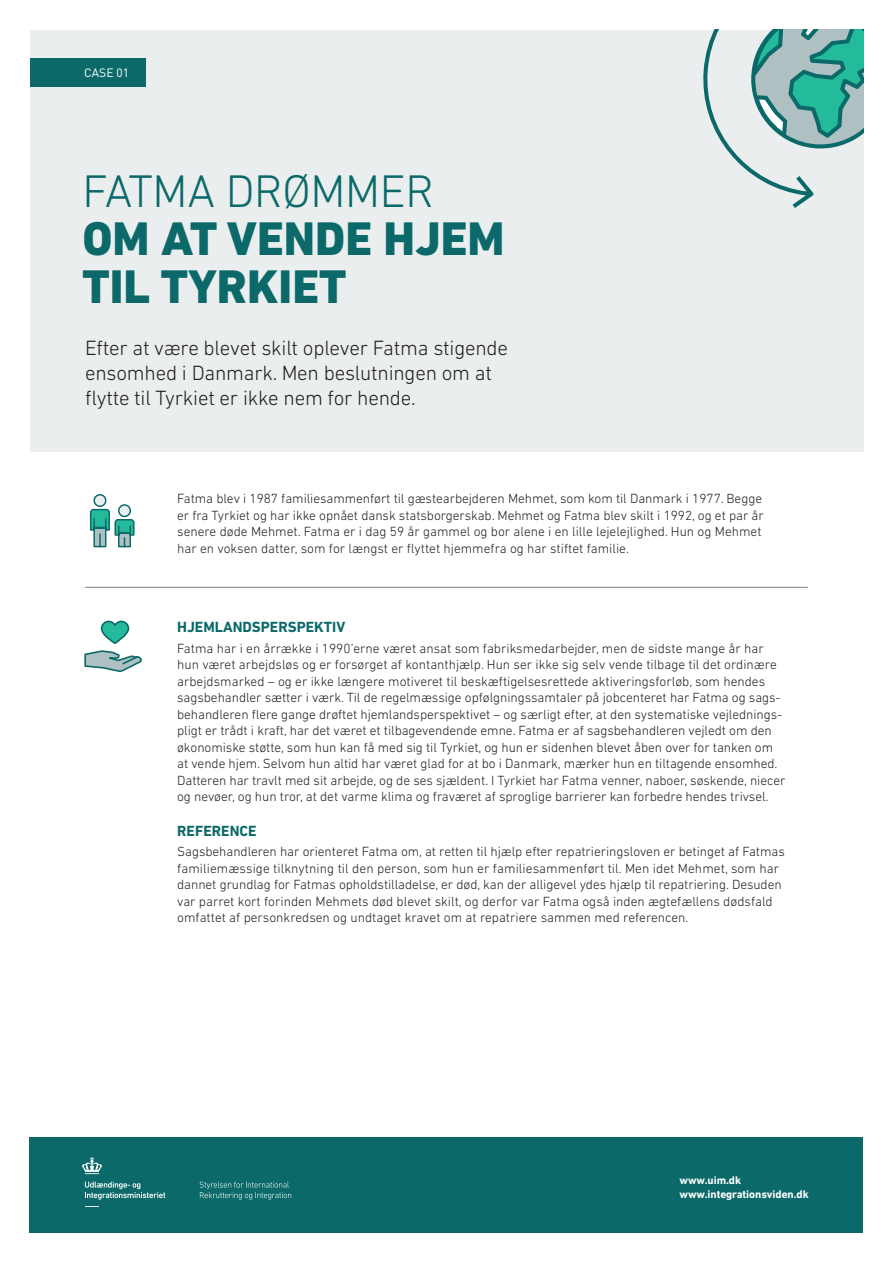
<style>
.page{position:relative;width:893px;height:1263px;background:#fff}
.page>*{position:absolute;margin:0;border:0;box-sizing:border-box;transform-origin:0 0}
.t1{font:800 48px/48px "DIN Next LT Pro";color:#0b6969}
.t2{font:300 46.5px "DIN Next LT Pro";letter-spacing:-.01em;color:#0b6969}
.t3{font:300 21px/25.2px "DIN Next LT Pro";letter-spacing:-.01em;color:#231f20}
.Mellemrubrik{font:700 15px "DIN Next LT Pro";color:#0b6969}
.Brødtekst{font:300 13.5px/16.5px "DIN Next LT Pro";letter-spacing:-.005em;color:#231f20}
.t4{font:12px "DIN Pro";letter-spacing:.005em;color:#fff}
.t5{font:700 11.25px "DIN Next LT Pro";letter-spacing:-.005em;color:#fff}
</style>
<div class="page">
<div style="left:30px;top:30px;width:833px;height:422px;background:#eaeeee"></div>
<svg style="left:703px;top:30px;width:160px;height:178px"></svg>
<div style="left:30px;top:1137px;width:833px;height:96px;background:#0b6969"></div>
<svg style="left:84px;top:620px;width:58px;height:52px"></svg>
<div style="left:30px;top:58px;width:115px;height:28px;background:#0b6969"></div>
<svg style="left:89px;top:494px;width:46px;height:54px"></svg>
<svg style="left:85px;top:1182px;width:80px;height:17px"></svg>
<svg style="left:85px;top:1206px;width:14px;height:1px"></svg>
<svg style="left:82px;top:1157px;width:20px;height:17px"></svg>
<svg style="left:200px;top:1181px;width:91px;height:19px"></svg>
<hr style="left:85px;top:587px;width:723px;height:1px;background:#808285">
<p class="t4" style="left:84px;top:64px;width:47px">CASE 01</p>
<p class="t2" style="left:82px;top:164px;width:353px">FATMA DRØMMER</p>
<p class="t1" style="left:82px;top:214px;width:424px">OM AT VENDE HJEM<br>TIL TYRKIET</p>
<p class="t3" style="left:85px;top:335px;width:425px">Efter at være blevet skilt oplever Fatma stigende ensomhed i Danmark. Men beslutningen om at flytte til Tyrkiet er ikke nem for hende.</p>
<p class="Brødtekst" style="left:177px;top:490px;width:588px">Fatma blev i 1987 familiesammenført til gæstearbejderen Mehmet, som kom til Danmark i 1977. Begge er fra Tyrkiet og har ikke opnået dansk statsborgerskab. Mehmet og Fatma blev skilt i 1992, og et par år senere døde Mehmet. Fatma er i dag 59 år gammel og bor alene i en lille lejelejlighed. Hun og Mehmet har en voksen datter, som for længst er flyttet hjemmefra og har stiftet familie.</p>
<p class="Mellemrubrik" style="left:177px;top:618px;width:170px">HJEMLANDSPERSPEKTIV</p>
<p class="Brødtekst" style="left:177px;top:640px;width:610px">Fatma har i en årrække i 1990’erne været ansat som fabriksmedarbejder, men de sidste mange år har hun været arbejdsløs og er forsørget af kontanthjælp. Hun ser ikke sig selv vende tilbage til det ordinære arbejdsmarked – og er ikke længere motiveret til beskæftigelsesrettede aktiveringsforløb, som hendes sagsbehandler sætter i værk. Til de regelmæssige opfølgningssamtaler på jobcenteret har Fatma og sags&shy;behandleren flere gange drøftet hjemlandsperspektivet – og særligt efter, at den systematiske vejlednings&shy;pligt er trådt i kraft, har det været et tilbagevendende emne. Fatma er af sagsbehandleren vejledt om den økonomiske støtte, som hun kan få med sig til Tyrkiet, og hun er sidenhen blevet åben over for tanken om at vende hjem. Selvom hun altid har været glad for at bo i Danmark, mærker hun en tiltagende ensomhed.<br>Datteren har travlt med sit arbejde, og de ses sjældent. I Tyrkiet har Fatma venner, naboer, søskende, niecer og nevøer, og hun tror, at det varme klima og fraværet af sproglige barrierer kan forbedre hendes trivsel.</p>
<p class="Mellemrubrik" style="left:177px;top:822px;width:81px">REFERENCE</p>
<p class="Brødtekst" style="left:177px;top:843px;width:609px">Sagsbehandleren har orienteret Fatma om, at retten til hjælp efter repatrieringsloven er betinget af Fatmas familiemæssige tilknytning til den person, som hun er familiesammenført til. Men idet Mehmet, som har dannet grundlag for Fatmas opholdstilladelse, er død, kan der alligevel ydes hjælp til repatriering. Desuden var parret kort forinden Mehmets død blevet skilt, og derfor var Fatma også inden ægtefællens dødsfald omfattet af personkredsen og undtaget kravet om at repatriere sammen med referencen.</p>
<p class="t5" style="left:680px;top:1174px;width:63px">www.uim.dk</p>
<p class="t5" style="left:680px;top:1187px;width:131px">www.integrationsviden.dk</p>
</div>
